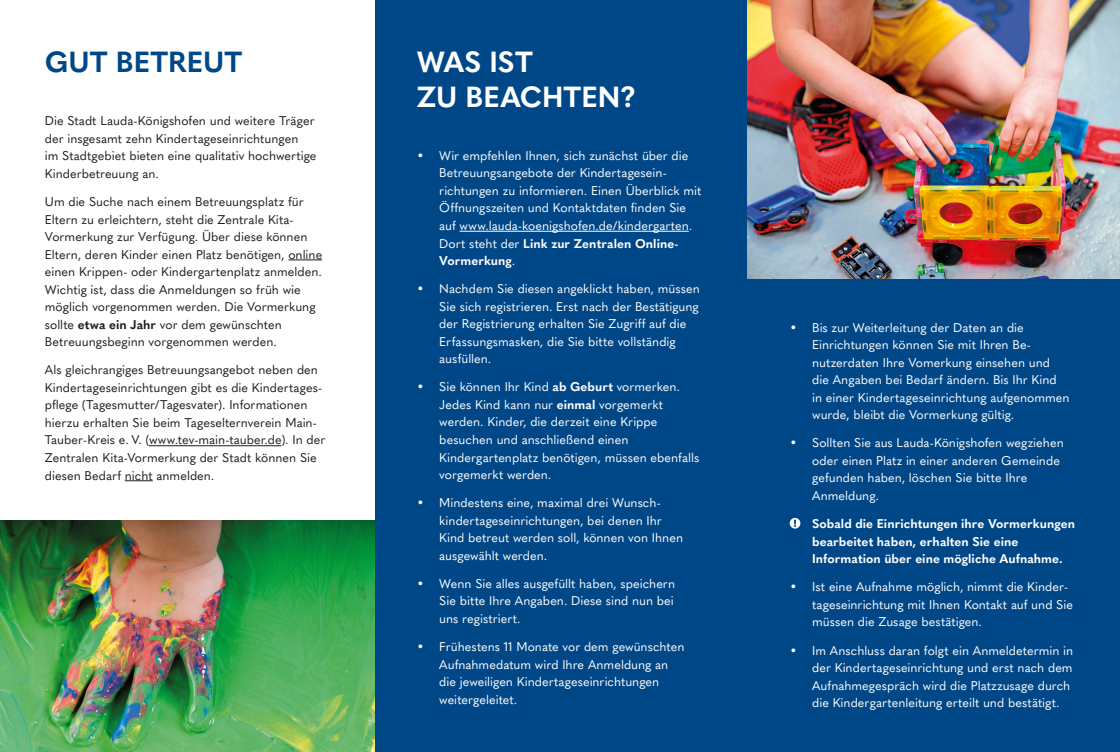
<style>
.page{position:relative;width:1120px;height:752px;background:#fff}
.page>*{position:absolute;margin:0;border:0;box-sizing:border-box;transform-origin:0 0}
.t1{font:700 28.75px/34.5px "Quasimoda";color:#fff}
.t2{font:700 28.75px "Quasimoda";color:#004787}
.t3{font:12.5px/17.5px "Quasimoda";letter-spacing:.005em;color:#fff}
.t4{font:12.5px/17.5px "Quasimoda";letter-spacing:.005em;color:#1d1d1b}
.t5{font:700 12.5px/17.5px "Quasimoda";letter-spacing:.005em;color:#fff}
.s1{font-weight:700}
</style>
<div class="page">
<img style="left:0;top:520px;width:376px;height:231px">
<div style="left:376px;top:0;width:744px;height:751px;background:#004787"></div>
<hr style="left:288px;top:259px;width:34px;height:1px;background:#1d1d1b">
<hr style="left:149px;top:445px;width:132px;height:1px;background:#1d1d1b">
<svg style="left:125px;top:480px;width:28px;height:1px"></svg>
<hr style="left:459px;top:231px;width:230px;height:1px;background:#fff">
<img style="left:748px;top:0;width:372px;height:278px">
<svg style="left:789px;top:517px;width:11px;height:11px"></svg>
<p class="t2" style="left:45px;top:40px;width:199px">GUT BETREUT</p>
<p class="t1" style="left:417px;top:43px;width:221px">WAS IST<br>ZU BEACHTEN?</p>
<p class="t4" style="left:45px;top:111px;width:273px">Die Stadt Lauda-Königshofen und weitere Träger der insgesamt zehn Kindertageseinrichtungen<br>im Stadtgebiet bieten eine qualitativ hochwertige Kinderbetreuung an.</p>
<p class="t4" style="left:45px;top:192px;width:279px">Um die Suche nach einem Betreuungsplatz für Eltern zu erleichtern, steht die Zentrale Kita-Vormerkung zur Verfügung. Über diese können Eltern, deren Kinder einen Platz benötigen, online einen Krippen- oder Kindergartenplatz anmelden.<br>Wichtig ist, dass die Anmeldungen so früh wie möglich vorgenommen werden. Die Vormerkung sollte <span class="s1">etwa ein Jahr</span> vor dem gewünschten Betreuungsbeginn vorgenommen werden.</p>
<p class="t4" style="left:45px;top:360px;width:282px">Als gleichrangiges Betreuungsangebot neben den Kindertageseinrichtungen gibt es die Kindertages&shy;pflege (Tagesmutter/Tagesvater). Informationen hierzu erhalten Sie beim Tageselternverein Main-Tauber-Kreis e. V. (www.tev-main-tauber.de). In der Zentralen Kita-Vormerkung der Stadt können Sie diesen Bedarf nicht anmelden.</p>
<p class="t3" style="left:439px;top:146px;width:264px;text-indent:-22px">• Wir empfehlen Ihnen, sich zunächst über die Betreuungsangebote der Kindertagesein&shy;richtungen zu informieren. Einen Überblick mit Öffnungszeiten und Kontaktdaten finden Sie auf www.lauda-koenigshofen.de/kindergarten.<br>Dort steht der <span class="s1">Link zur Zentralen Online-Vormerkung</span>.</p>
<p class="t3" style="left:439px;top:279px;width:262px;text-indent:-22px">• Nachdem Sie diesen angeklickt haben, müssen Sie sich registrieren. Erst nach der Bestätigung der Registrierung erhalten Sie Zugriff auf die Erfassungsmasken, die Sie bitte vollständig ausfüllen.</p>
<p class="t3" style="left:439px;top:377px;width:261px;text-indent:-22px">• Sie können Ihr Kind <span class="s1">ab Geburt</span> vormerken.<br>Jedes Kind kann nur <span class="s1">einmal</span> vorgemerkt werden. Kinder, die derzeit eine Krippe besuchen und anschließend einen Kindergartenplatz benötigen, müssen ebenfalls vorgemerkt werden.</p>
<p class="t3" style="left:439px;top:493px;width:245px;text-indent:-22px">• Mindestens eine, maximal drei Wunsch&shy;kindertageseinrichtungen, bei denen Ihr Kind betreut werden soll, können von Ihnen ausgewählt werden.</p>
<p class="t3" style="left:439px;top:573px;width:237px;text-align:justify;text-indent:-22px">• Wenn Sie alles ausgefüllt haben, speichern Sie bitte Ihre Angaben. Diese sind nun bei uns registriert.</p>
<p class="t3" style="left:439px;top:636px;width:247px;text-indent:-22px">• Frühestens 11 Monate vor dem gewünschten Aufnahmedatum wird Ihre Anmeldung an die jeweiligen Kindertageseinrichtungen weitergeleitet.</p>
<p class="t3" style="left:812px;top:317px;width:259px;text-indent:-22px">• Bis zur Weiterleitung der Daten an die Einrichtungen können Sie mit Ihren Be&shy;nutzerdaten Ihre Vomerkung einsehen und die Angaben bei Bedarf ändern. Bis Ihr Kind in einer Kindertageseinrichtung aufgenommen wurde, bleibt die Vormerkung gültig.</p>
<p class="t3" style="left:812px;top:433px;width:253px;text-indent:-22px">• Sollten Sie aus Lauda-Königshofen wegziehen oder einen Platz in einer anderen Gemeinde gefunden haben, löschen Sie bitte Ihre Anmeldung.</p>
<p class="t5" style="left:812px;top:513px;width:264px;text-indent:-22px">• Sobald die Einrichtungen ihre Vormerkungen bearbeitet haben, erhalten Sie eine<br>Information über eine mögliche Aufnahme.</p>
<p class="t3" style="left:812px;top:577px;width:262px;text-indent:-22px">• Ist eine Aufnahme möglich, nimmt die Kinder&shy;tageseinrichtung mit Ihnen Kontakt auf und Sie müssen die Zusage bestätigen.</p>
<p class="t3" style="left:812px;top:640px;width:262px;text-indent:-22px">• Im Anschluss daran folgt ein Anmeldetermin in der Kindertageseinrichtung und erst nach dem Aufnahmegespräch wird die Platzzusage durch die Kindergartenleitung erteilt und bestätigt.</p>
</div>
